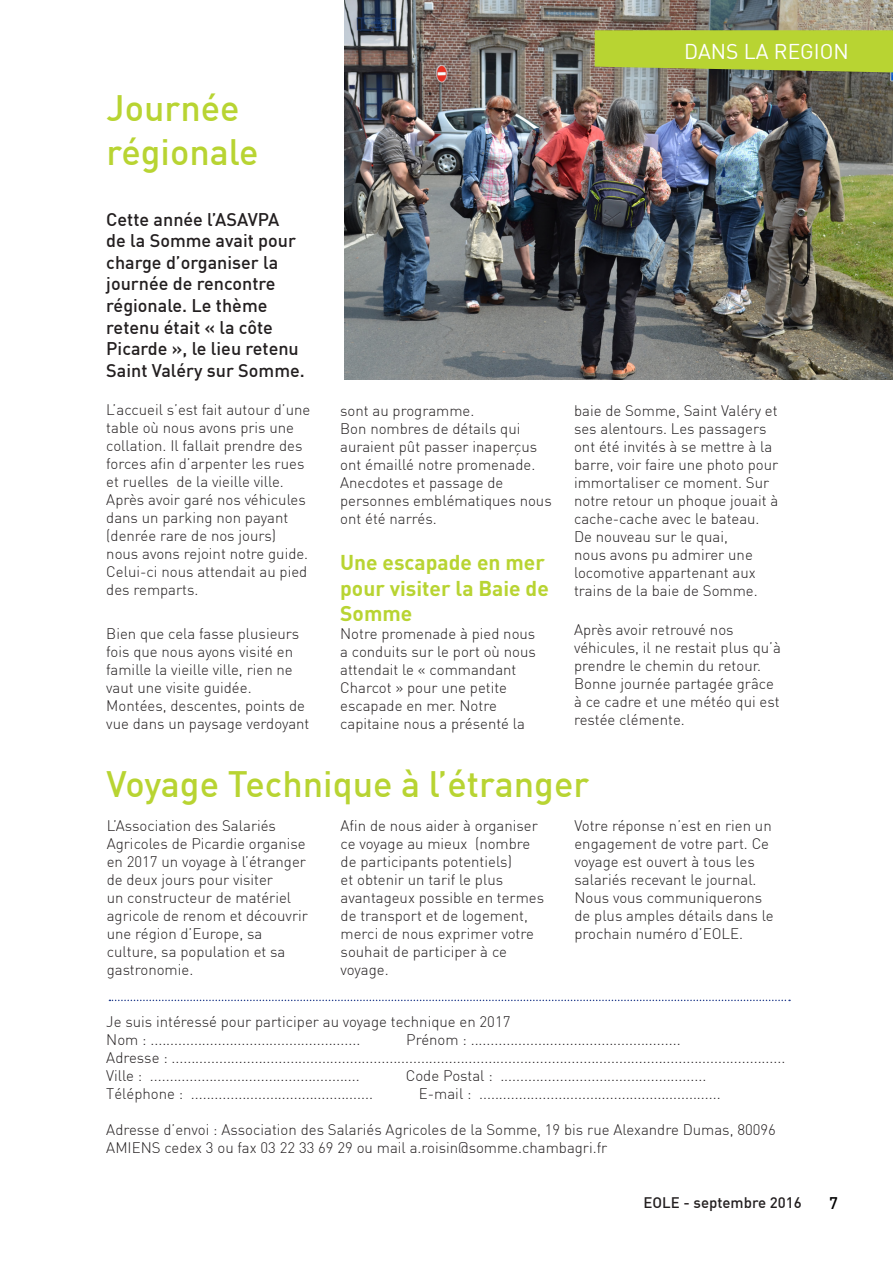
<style>
.page{position:relative;width:893px;height:1263px;background:#fff}
.page>*{position:absolute;margin:0;border:0;box-sizing:border-box;transform-origin:0 0}
.t1{font:500 36px "DIN";color:#b8d432}
.t2{font:700 21px/25.2px "DIN";color:#b8d432}
.t3{font:21px "DIN";color:#fff}
.t4{font:500 18px/21.6px "DIN";color:#231f20}
.t5{font:500 16.5px "DIN";color:#000}
.t6{font:300 15px/18px "DIN";color:#231f20}
.t7{font:500 15px "DIN";color:#231f20}
</style>
<div class="page">
<svg style="left:109px;top:1000px;width:681px;height:1px"></svg>
<img style="left:344px;top:0;width:549px;height:380px">
<svg style="left:595px;top:30px;width:298px;height:42px;background:#b3cd35"></svg>
<p class="t1" style="left:107px;top:85px;width:135px">Journée</p>
<p class="t1" style="left:107px;top:129px;width:153px">régionale</p>
<p class="t4" style="left:106px;top:208px;width:200px">Cette année l’ASAVPA<br>de la Somme avait pour charge d’organiser la journée de rencontre régionale. Le thème retenu était « la côte<br>Picarde », le lieu retenu<br>Saint Valéry sur Somme.</p>
<p class="t6" style="left:106px;top:401px;width:205px">L’accueil s’est fait autour d’une table où nous avons pris une collation. Il fallait prendre des forces afin d’arpenter les rues et ruelles de la vieille ville.</p>
<p class="t6" style="left:106px;top:491px;width:203px">Après avoir garé nos véhicules dans un parking non payant (denrée rare de nos jours) nous avons rejoint notre guide.<br>Celui-ci nous attendait au pied des remparts.</p>
<p class="t6" style="left:106px;top:624px;width:194px">Bien que cela fasse plusieurs fois que nous ayons visité en famille la vieille ville, rien ne vaut une visite guidée.</p>
<p class="t6" style="left:106px;top:696px;width:205px">Montées, descentes, points de vue dans un paysage verdoyant</p>
<p class="t3" style="left:684px;top:39px;width:166px">DANS LA REGION</p>
<p class="t6" style="left:340px;top:401px;width:136px">sont au programme.</p>
<p class="t6" style="left:340px;top:419px;width:199px">Bon nombres de détails qui auraient pût passer inaperçus ont émaillé notre promenade.</p>
<p class="t6" style="left:340px;top:473px;width:213px">Anecdotes et passage de personnes emblématiques nous ont été narrés.</p>
<p class="t2" style="left:340px;top:549px;width:210px">Une escapade en mer pour visiter la Baie de<br>Somme</p>
<p class="t6" style="left:340px;top:624px;width:197px">Notre promenade à pied nous a conduits sur le port où nous attendait le « commandant<br>Charcot » pour une petite escapade en mer. Notre capitaine nous a présenté la</p>
<p class="t6" style="left:574px;top:401px;width:206px">baie de Somme, Saint Valéry et ses alentours. Les passagers ont été invités à se mettre à la barre, voir faire une photo pour immortaliser ce moment. Sur notre retour un phoque jouait à cache-cache avec le bateau.</p>
<p class="t6" style="left:574px;top:527px;width:185px">De nouveau sur le quai, nous avons pu admirer une locomotive appartenant aux trains de la baie de Somme.</p>
<p class="t6" style="left:574px;top:620px;width:208px">Après avoir retrouvé nos véhicules, il ne restait plus qu’à prendre le chemin du retour.</p>
<p class="t6" style="left:574px;top:674px;width:207px">Bonne journée partagée grâce à ce cadre et une météo qui est restée clémente.</p>
<p class="t1" style="left:107px;top:761px;width:484px">Voyage Technique à l’étranger</p>
<p class="t6" style="left:107px;top:817px;width:203px">L’Association des Salariés<br>Agricoles de Picardie organise en 2017 un voyage à l’étranger de deux jours pour visiter<br>un constructeur de matériel agricole de renom et découvrir une région d’Europe, sa culture, sa population et sa gastronomie.</p>
<p class="t6" style="left:341px;top:817px;width:205px">Afin de nous aider à organiser ce voyage au mieux (nombre de participants potentiels)<br>et obtenir un tarif le plus avantageux possible en termes de transport et de logement, merci de nous exprimer votre souhait de participer à ce voyage.</p>
<p class="t6" style="left:574px;top:817px;width:199px">Votre réponse n’est en rien un engagement de votre part. Ce voyage est ouvert à tous les salariés recevant le journal.</p>
<p class="t6" style="left:574px;top:889px;width:201px">Nous vous communiquerons de plus amples détails dans le prochain numéro d’EOLE.</p>
<p class="t6" style="left:106px;top:1012px;width:406px">Je suis intéressé pour participer au voyage technique en 2017</p>
<p class="t6" style="left:106px;top:1030px;width:256px">Nom : .....................................................</p>
<p class="t6" style="left:406px;top:1030px;width:276px">Prénom : .....................................................</p>
<p class="t6" style="left:106px;top:1048px;width:681px">Adresse : ...........................................................................................................................................................</p>
<p class="t6" style="left:106px;top:1066px;width:255px">Ville : .....................................................</p>
<p class="t6" style="left:406px;top:1066px;width:302px">Code Postal : ....................................................</p>
<p class="t6" style="left:106px;top:1084px;width:268px">Téléphone : ..............................................</p>
<p class="t6" style="left:419px;top:1084px;width:303px">E-mail : .............................................................</p>
<p class="t6" style="left:106px;top:1120px;width:671px">Adresse d’envoi : Association des Salariés Agricoles de la Somme, 19 bis rue Alexandre Dumas, 80096<br>AMIENS cedex 3 ou fax 03 22 33 69 29 ou mail a.roisin@somme.chambagri.fr</p>
<p class="t7" style="left:644px;top:1193px;width:160px">EOLE - septembre 2016</p>
<p class="t5" style="left:829px;top:1193px;width:10px">7</p>
</div>
